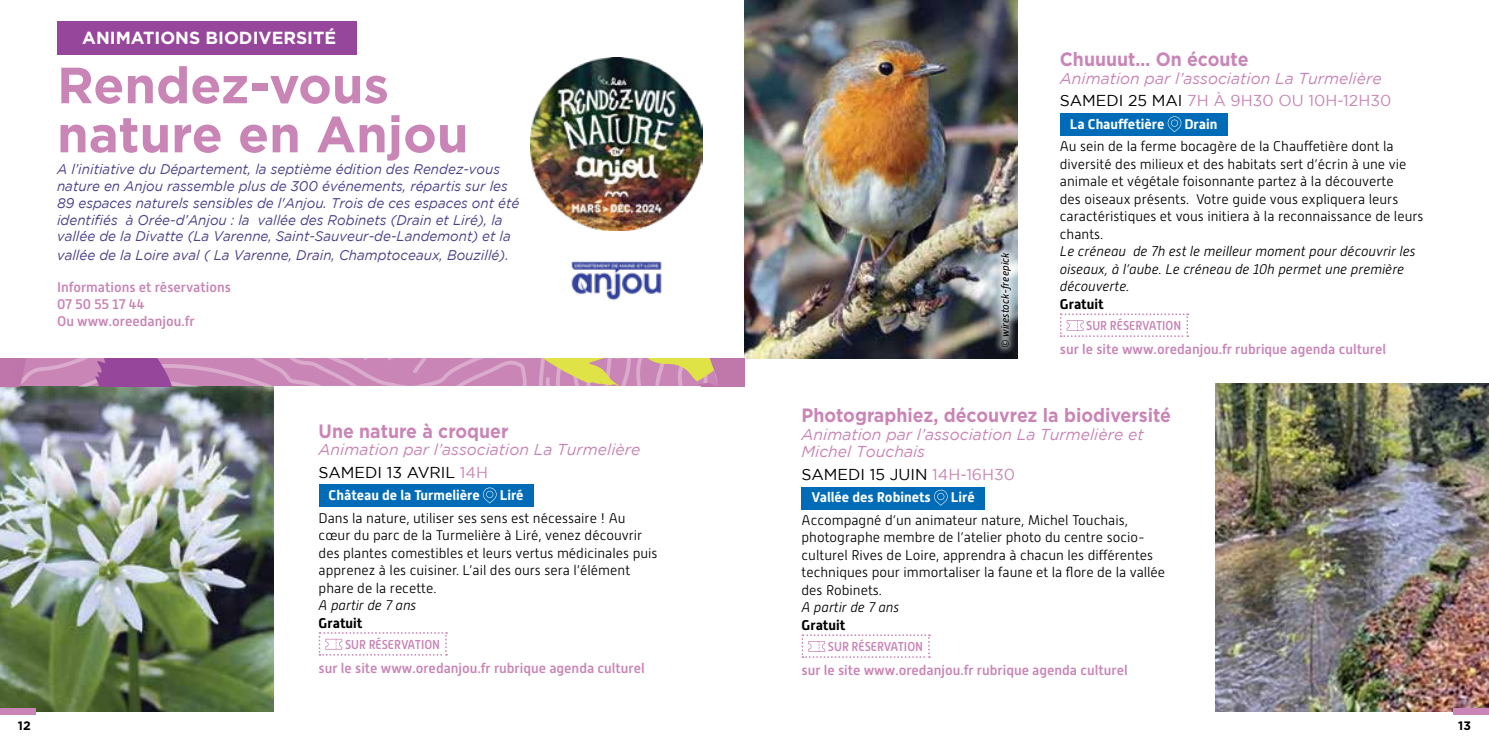
<style>
.page{position:relative;width:1489px;height:745px;background:#fff}
.page>*{position:absolute;margin:0;border:0;box-sizing:border-box;transform-origin:0 0}
.t1{font:700 50.75px/49px "Gotham";color:#c985b6}
.t2{font:700 19.25px "Gotham";color:#c985b6;scale:.92 1}
.t3{font:700 17.5px "Gotham";color:#fff}
.t4{font:italic 15.75px/22.4px "Gotham";color:#c985b6}
.t5{font:15.75px "Gotham";color:#000}
.t6{font:300 14px/17.5px "Alwyn New";color:#000}
.t7{font:italic 14px/16.8px "Gotham";color:#4a4188;scale:.96 1}
.t8{font:500 14px/16.8px "Alwyn New";color:#c985b6}
.t9{font:italic 300 14px/17.5px "Alwyn New";color:#000}
.t10{font:700 14px "Alwyn New";color:#fff}
.t11{font:700 14px "Alwyn New";color:#000}
.t12{font:500 12.95px "Alwyn New";color:#c985b6;scale:.92 1}
.t13{font:700 12.25px "Gotham";color:#000}
.t14{font:italic 10.5px "Alwyn New";color:#000}
.s1{font-style:normal;color:#000}
.s2{font-style:normal}
.s3{color:#c985b6}
</style>
<div class="page">
<img style="left:0;top:386px;width:273px;height:324px">
<img style="left:744px;top:0;width:273px;height:358px">
<img style="left:1215px;top:383px;width:273px;height:327px">
<svg style="left:0;top:358px;width:744px;height:28px;background:#c88bac"></svg>
<div style="left:57px;top:21px;width:299px;height:34px;background:#97479b"></div>
<img style="left:530px;top:58px;width:172px;height:172px">
<img style="left:571px;top:261px;width:91px;height:40px">
<div style="left:318px;top:484px;width:215px;height:23px;background:#006cb7"></div>
<svg style="left:483px;top:487px;width:13px;height:16px"></svg>
<svg style="left:318px;top:632px;width:129px;height:23px"></svg>
<div style="left:1059px;top:113px;width:168px;height:23px;background:#006cb7"></div>
<svg style="left:1167px;top:116px;width:14px;height:16px"></svg>
<svg style="left:1060px;top:313px;width:128px;height:24px"></svg>
<div style="left:991px;top:244px;width:27px;height:111px;background:#fff;opacity:.75"></div>
<div style="left:801px;top:486px;width:183px;height:23px;background:#006cb7"></div>
<svg style="left:934px;top:489px;width:13px;height:16px"></svg>
<svg style="left:801px;top:634px;width:128px;height:23px"></svg>
<div style="left:0;top:707px;width:36px;height:6px;background:#c985b6"></div>
<div style="left:1452px;top:707px;width:36px;height:6px;background:#c985b6"></div>
<p class="t3" style="left:82px;top:26px;width:255px">ANIMATIONS BIODIVERSITÉ</p>
<h1 class="t1" style="left:57px;top:60px;width:413px">Rendez-vous nature en Anjou</h1>
<p class="t7" style="left:57px;top:161px;width:483px">A l’initiative du Département, la septième édition des Rendez-vous nature en Anjou rassemble plus de 300 événements, répartis sur les 89 espaces naturels sensibles de l'Anjou. Trois de ces espaces ont été identifiés à Orée-d’Anjou : la vallée des Robinets (Drain et Liré), la vallée de la Divatte (La Varenne, Saint-Sauveur-de-Landemont) et la</p>
<p class="t7" style="left:57px;top:247px;width:472px">vallée de la Loire aval ( La Varenne, Drain, Champtoceaux, Bouzillé).</p>
<p class="t8" style="left:57px;top:278px;width:175px">Informations et réservations<br>07 50 55 17 44<br>Ou www.oreedanjou.fr</p>
<h2 class="t2" style="left:318px;top:417px;width:208px">Une nature à croquer</h2>
<p class="t4" style="left:318px;top:438px;width:323px">Animation par l’association La Turmelière<br><span class="s1">SAMEDI 13 AVRIL</span> <span class="s2">14H</span></p>
<p class="t10" style="left:328px;top:487px;width:153px">Château de la Turmelière</p>
<p class="t10" style="left:499px;top:487px;width:25px">Liré</p>
<p class="t6" style="left:318px;top:508px;width:340px">Dans la nature, utiliser ses sens est nécessaire ! Au cœur du parc de la Turmelière à Liré, venez découvrir des plantes comestibles et leurs vertus médicinales puis apprenez à les cuisiner. L’ail des ours sera l’élément phare de la recette.</p>
<p class="t9" style="left:318px;top:596px;width:99px">A partir de 7 ans</p>
<p class="t11" style="left:318px;top:614px;width:45px">Gratuit</p>
<p class="t12" style="left:345px;top:636px;width:105px">SUR RÉSERVATION</p>
<p class="t8" style="left:318px;top:659px;width:327px">sur le site www.oredanjou.fr rubrique agenda culturel</p>
<p class="t14" style="left:999px;top:347px;width:96px;rotate:-90deg">© wirestock-freepick</p>
<h2 class="t2" style="left:1059px;top:47px;width:207px">Chuuuut… On écoute</h2>
<p class="t4" style="left:1059px;top:67px;width:333px">Animation par l’association La Turmelière<br><span class="s1">SAMEDI 25 MAI</span> <span class="s2">7H À 9H30 OU 10H-12H30</span></p>
<p class="t10" style="left:1069px;top:116px;width:96px">La Chauffetière</p>
<p class="t10" style="left:1184px;top:116px;width:35px">Drain</p>
<p class="t6" style="left:1059px;top:138px;width:365px">Au sein de la ferme bocagère de la Chauffetière dont la diversité des milieux et des habitats sert d’écrin à une vie animale et végétale foisonnante partez à la découverte<br>des oiseaux présents. Votre guide vous expliquera leurs caractéristiques et vous initiera à la reconnaissance de leurs chants.</p>
<p class="t9" style="left:1059px;top:243px;width:357px">Le créneau de 7h est le meilleur moment pour découvrir les oiseaux, à l’aube. Le créneau de 10h permet une première découverte.</p>
<p class="t11" style="left:1059px;top:296px;width:45px">Gratuit</p>
<p class="t12" style="left:1086px;top:318px;width:105px">SUR RÉSERVATION</p>
<p class="t8" style="left:1059px;top:341px;width:327px">sur le site www.oredanjou.fr rubrique agenda culturel</p>
<h2 class="t2" style="left:801px;top:402px;width:403px">Photographiez, découvrez la biodiversité</h2>
<p class="t4" style="left:801px;top:425px;width:343px;line-height:17.5px">Animation par l’association La Turmelière et<br>Michel Touchais</p>
<p class="t5" style="left:801px;top:465px;width:215px">SAMEDI 15 JUIN <span class="s3">14H-16H30</span></p>
<p class="t10" style="left:811px;top:489px;width:121px">Vallée des Robinets</p>
<p class="t10" style="left:950px;top:489px;width:25px">Liré</p>
<p class="t6" style="left:801px;top:511px;width:365px">Accompagné d’un animateur nature, Michel Touchais, photographe membre de l’atelier photo du centre socio&shy;culturel Rives de Loire, apprendra à chacun les différentes techniques pour immortaliser la faune et la flore de la vallée des Robinets.</p>
<p class="t9" style="left:801px;top:598px;width:99px">A partir de 7 ans</p>
<p class="t11" style="left:801px;top:616px;width:45px">Gratuit</p>
<p class="t12" style="left:827px;top:639px;width:105px">SUR RÉSERVATION</p>
<p class="t8" style="left:801px;top:661px;width:327px">sur le site www.oredanjou.fr rubrique agenda culturel</p>
<p class="t13" style="left:18px;top:717px;width:14px">12</p>
<p class="t13" style="left:1457px;top:717px;width:14px">13</p>
</div>
